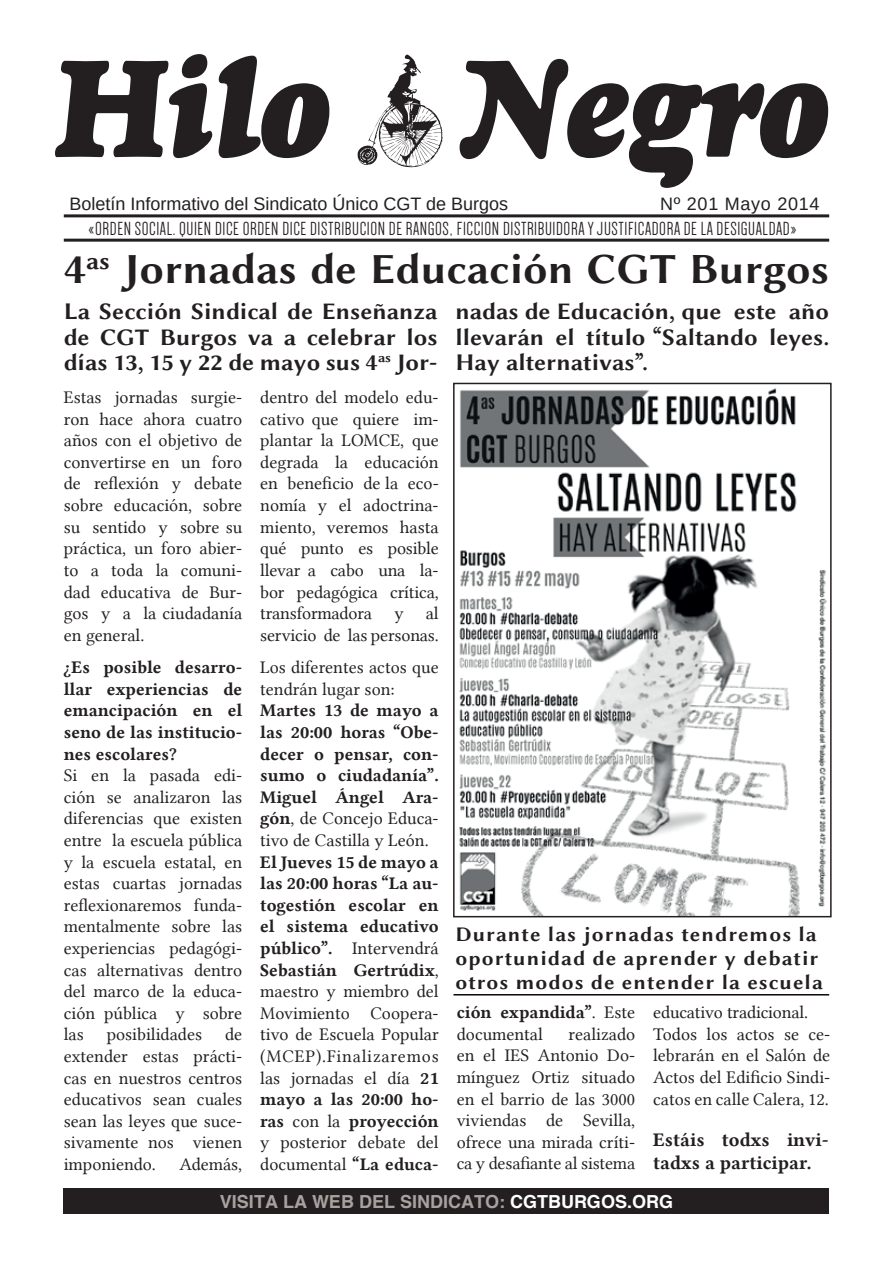
<style>
.page{position:relative;width:893px;height:1263px;background:#fff}
.page>*{position:absolute;margin:0;border:0;box-sizing:border-box;transform-origin:0 0}
.t1{font:italic 140.4px "Goudy Heavyface";color:#231f20;scale:.83 1}
.t2{font:43.5px "Linux Biolinum GB";color:#231f20}
.t3{font:24px/25.5px "Linux Biolinum GB";color:#231f20;text-align:justify}
.t4{font:21px/24px "Linux Biolinum GB";letter-spacing:.05em;color:#231f20}
.t5{font:19.5px "Dense";letter-spacing:.03em;color:#231f20}
.t6{font:19.5px/23.4px "Lin Libertine B";color:#231f20}
.t7{font:18px/21.6px "Lin Libertine";color:#231f20;text-align:justify}
.t8{font:18px/21.6px "Lin Libertine B";color:#231f20;text-align:justify}
.t9{font:18px "Liberation Sans";color:#231f20}
.t10{font:700 18px "Helvetica";color:#a7a2a0}
.t11{font:18px "Liberation Sans";letter-spacing:.04em;color:#231f20}
.s1{font-family:"Lin Libertine B"}
.s2{font-family:"Lin Libertine"}
.s3{color:#fff}
</style>
<div class="page">
<svg style="left:358px;top:55px;width:85px;height:112px"></svg>
<hr style="left:64px;top:214px;width:765px;height:3px;background:#231f20">
<hr style="left:64px;top:239px;width:765px;height:3px;background:#231f20">
<div style="left:64px;top:1188px;width:765px;height:26px;background:#231f20"></div>
<hr style="left:453px;top:994px;width:376px;height:1px;background:#0e0607">
<img style="left:459px;top:388px;width:368px;height:526px">
<div style="left:453px;top:383px;width:379px;height:534px;border:2px solid #231f20"></div>
<h1 class="t1" style="left:57px;top:20px;width:333px">Hilo</h1>
<p class="t9" style="left:69px;top:193px;width:440px">Boletín Informativo del Sindicato Único CGT de Burgos</p>
<h1 class="t1" style="left:462px;top:20px;width:445px">Negro</h1>
<p class="t5" style="left:89px;top:219px;width:709px">«ORDEN SOCIAL. QUIEN DICE ORDEN DICE DISTRIBUCION DE RANGOS, FICCION DISTRIBUIDORA Y JUSTIFICADORA DE LA DESIGUALDAD»</p>
<p class="t11" style="left:660px;top:193px;width:161px">Nº 201 Mayo 2014</p>
<h2 class="t2" style="left:64px;top:239px;width:767px">4<sup>as</sup> Jornadas de Educación CGT Burgos</h2>
<h3 class="t3" style="left:64px;top:297px;width:375px">La Sección Sindical de Enseñanza de CGT Burgos va a celebrar los días 13, 15 y 22 de mayo sus 4<sup>as</sup> Jor-</h3>
<h3 class="t3" style="left:455px;top:297px;width:375px">nadas de Educación, que este año llevarán el título “Saltando leyes.<br>Hay alternativas”.</h3>
<p class="t7" style="left:64px;top:386px;width:180px">Estas jornadas surgie&shy;ron hace ahora cuatro años con el objetivo de convertirse en un foro de reflexión y debate sobre educación, sobre su sentido y sobre su práctica, un foro abier&shy;to a toda la comuni&shy;dad educativa de Bur&shy;gos y a la ciudadanía en general.</p>
<p class="t8" style="left:64px;top:656px;width:180px">¿Es posible desarro&shy;llar experiencias de emancipación en el seno de las institucio&shy;nes escolares?</p>
<p class="t7" style="left:64px;top:764px;width:180px">Si en la pasada edi&shy;ción se analizaron las diferencias que existen entre la escuela pública y la escuela estatal, en estas cuartas jornadas reflexionaremos funda&shy;mentalmente sobre las experiencias pedagógi&shy;cas alternativas dentro del marco de la educa&shy;ción pública y sobre las</p>
<p class="t7" style="left:260px;top:386px;width:180px">dentro del modelo edu&shy;cativo que quiere im&shy;plantar la LOMCE, que degrada la educación en beneficio de la eco&shy;nomía y el adoctrina&shy;miento, veremos hasta qué punto es posible llevar a cabo una la&shy;bor pedagógica crítica, transformadora y al servicio de las personas.</p>
<p class="t7" style="left:260px;top:656px;width:180px">Los diferentes actos que tendrán lugar son:</p>
<p class="t8" style="left:260px;top:699px;width:180px">Martes 13 de mayo a las 20:00 horas “Obe&shy;decer o pensar, con&shy;sumo o ciudadanía”.<br>Miguel Ángel Ara-</p>
<p class="t7" style="left:260px;top:808px;width:180px"><span class="s1">gón</span>, de Concejo Educa&shy;tivo de Castilla y León.</p>
<p class="t8" style="left:260px;top:850px;width:180px">El Jueves 15 de mayo a las 20:00 horas “La au&shy;togestión escolar en el sistema educativo</p>
<p class="t7" style="left:260px;top:937px;width:180px"><span class="s1">público”.</span> Intervendrá</p>
<p class="t8" style="left:260px;top:958px;width:180px">Sebastián Gertrúdix<span class="s2">,</span></p>
<p class="t7" style="left:260px;top:980px;width:180px">maestro y miembro del Movimiento Coopera&shy;tivo de Escuela Popular (MCEP).Finalizaremos las jornadas el día <span class="s1">21</span></p>
<p class="t8" style="left:260px;top:1088px;width:180px">mayo a las 20:00 ho&shy;ras <span class="s2">con la</span> proyección</p>
<p class="t7" style="left:260px;top:1132px;width:180px">y posterior debate del documental <span class="s1">“La educa-</span></p>
<p class="t4" style="left:455px;top:920px;width:369px">Durante las jornadas tendremos la oportunidad de aprender y debatir otros modos de entender la escuela</p>
<p class="t8" style="left:457px;top:1001px;width:180px">ción expandida”<span class="s2">. Este</span></p>
<p class="t7" style="left:457px;top:1023px;width:88px">documental</p>
<p class="t7" style="left:653px;top:1001px;width:179px;text-align:left">educativo tradicional.<br>Todos los actos se ce&shy;lebrarán en el Salón de<br>Actos del Edificio Sindi&shy;catos en calle Calera, 12.</p>
<p class="t6" style="left:653px;top:1127px;width:177px">Estáis todxs invi&shy;tadxs a participar.</p>
<p class="t10" style="left:220px;top:1190px;width:455px">VISITA LA WEB DEL SINDICATO: <span class="s3">CGTBURGOS.ORG</span></p>
<p class="t7" style="left:457px;top:1023px;width:180px;text-indent:112px">realizado en el IES Antonio Do&shy;mínguez Ortiz situado en el barrio de las 3000 viviendas de Sevilla, ofrece una mirada críti&shy;ca y desafiante al sistema</p>
<p class="t7" style="left:64px;top:1024px;width:180px;text-indent:161px">de extender estas prácti&shy;cas en nuestros centros educativos sean cuales sean las leyes que suce&shy;sivamente nos vienen imponiendo.</p>
<p class="t7" style="left:107px;top:1024px;width:97px">posibilidades</p>
<p class="t7" style="left:179px;top:1153px;width:64px">Además,</p>
</div>
